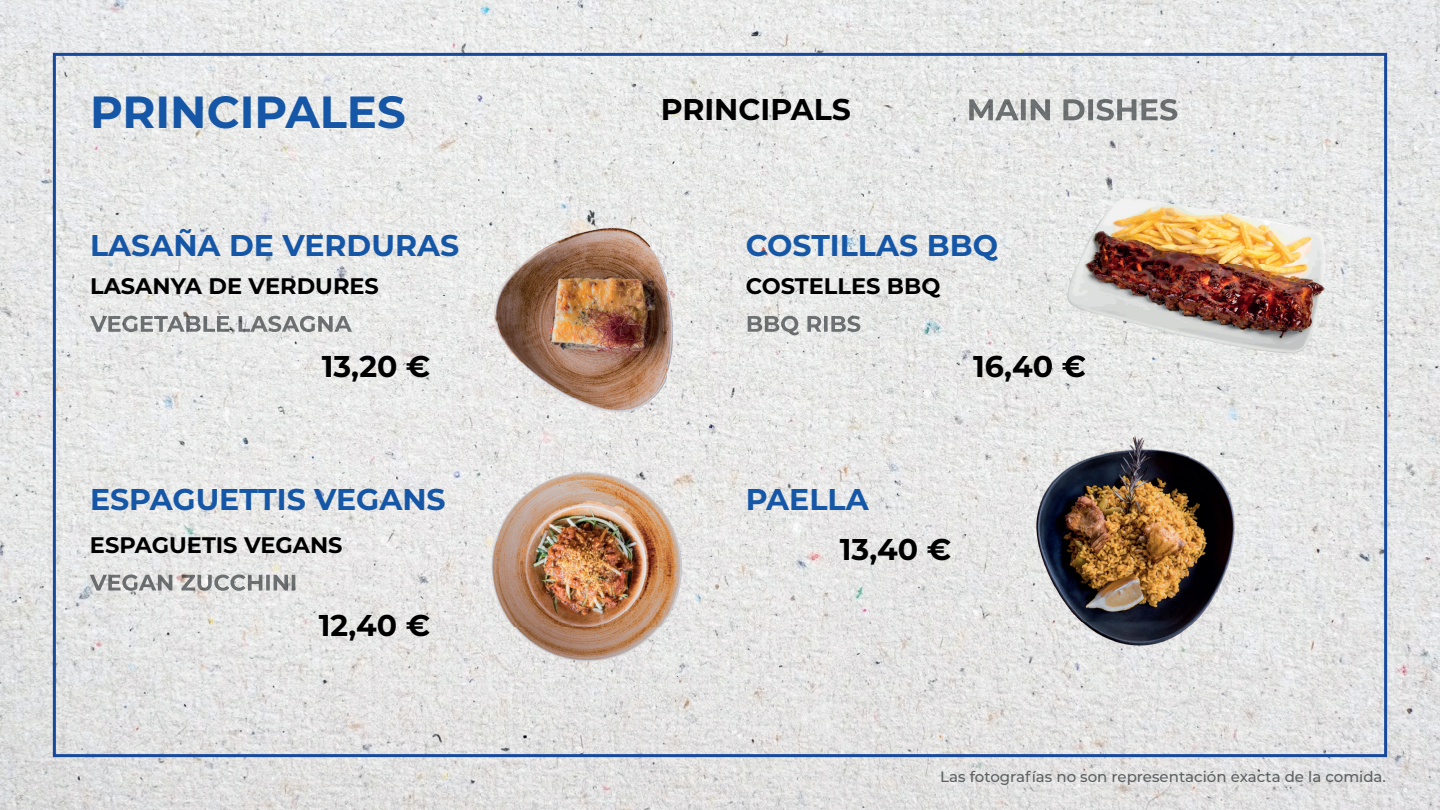
<style>
.page{position:relative;width:1440px;height:810px;background:#fff}
.page>*{position:absolute;margin:0;border:0;box-sizing:border-box;transform-origin:0 0}
.t1{font:700 45px "Montserrat";color:#1556a6}
.t2{font:700 30px "Montserrat";color:#1556a6}
.t3{font:700 30px "Montserrat";color:#000001}
.t4{font:700 22.5px "Montserrat";color:#000001}
.t5{font:500 15px "Montserrat";color:#5d6162}
</style>
<div class="page">
<img style="left:0;top:0;width:1440px;height:810px">
<img style="left:969px;top:99px;width:208px;height:22px">
<img style="left:90px;top:316px;width:262px;height:16px">
<img style="left:748px;top:316px;width:112px;height:19px">
<img style="left:90px;top:574px;width:205px;height:17px">
<img style="left:1017px;top:435px;width:247px;height:214px">
<img style="left:1047px;top:159px;width:318px;height:212px">
<img style="left:1047px;top:355px;width:38px;height:16px">
<img style="left:482px;top:213px;width:213px;height:212px">
<img style="left:482px;top:459px;width:217px;height:217px">
<h1 class="t1" style="left:90px;top:79px;width:317px">PRINCIPALES</h1>
<p class="t3" style="left:661px;top:88px;width:192px">PRINCIPALS</p>
<p class="t2" style="left:90px;top:224px;width:371px">LASAÑA DE VERDURAS</p>
<p class="t4" style="left:90px;top:270px;width:291px">LASANYA DE VERDURES</p>
<p class="t3" style="left:322px;top:344px;width:110px">13,20 €</p>
<p class="t2" style="left:90px;top:478px;width:357px">ESPAGUETTIS VEGANS</p>
<p class="t4" style="left:90px;top:529px;width:254px">ESPAGUETIS VEGANS</p>
<p class="t3" style="left:319px;top:603px;width:113px">12,40 €</p>
<p class="t2" style="left:746px;top:224px;width:254px">COSTILLAS BBQ</p>
<p class="t4" style="left:746px;top:270px;width:196px">COSTELLES BBQ</p>
<p class="t3" style="left:973px;top:344px;width:115px">16,40 €</p>
<p class="t2" style="left:746px;top:478px;width:125px">PAELLA</p>
<p class="t3" style="left:840px;top:528px;width:113px">13,40 €</p>
<p class="t5" style="left:940px;top:766px;width:447px">Las fotografías no son representación exacta de la comida.</p>
</div>
